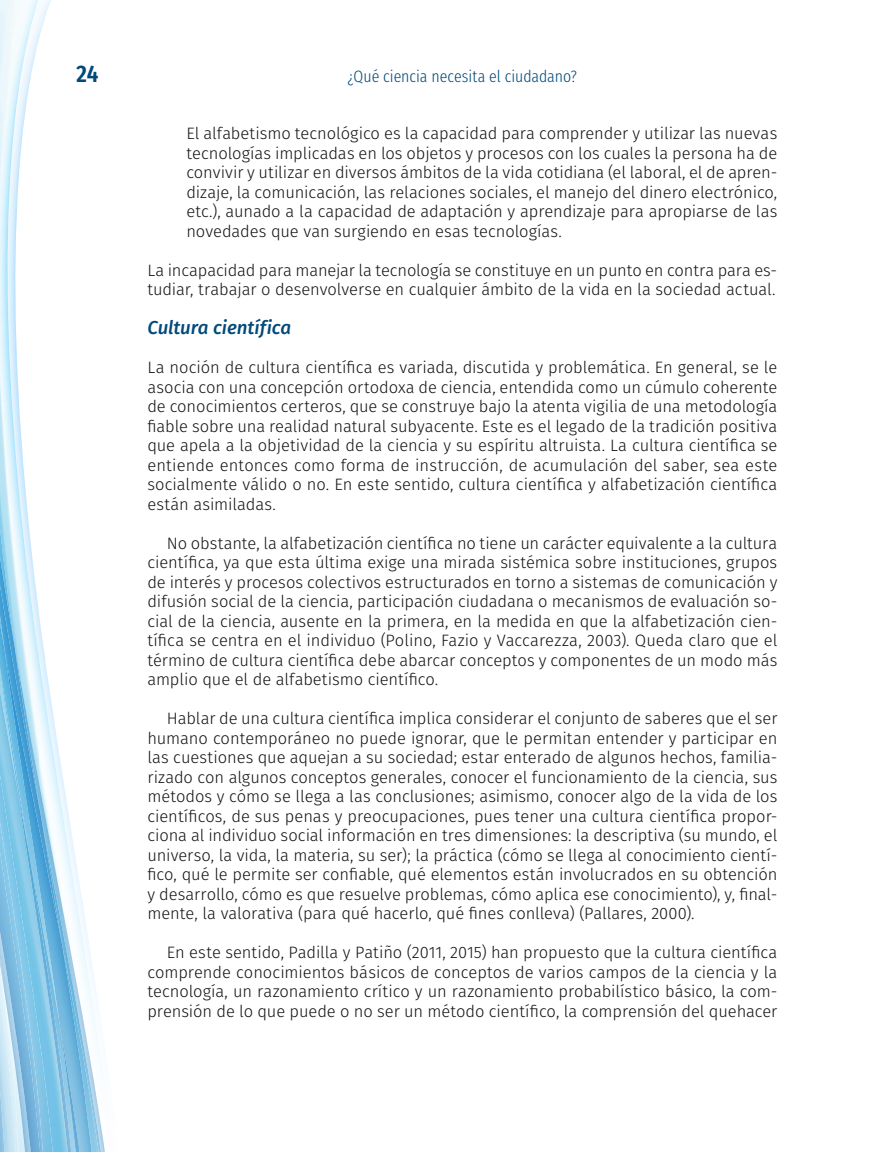
<style>
.page{position:relative;width:882px;height:1152px;background:#fff}
.page>*{position:absolute;margin:0;border:0;box-sizing:border-box;transform-origin:0 0}
.t1{font:600 24px "Fira Sans Condensed";color:#004a79}
._04_Subtitulo_Italic{font:italic 500 18.75px "Fira Sans";letter-spacing:-.005em;color:#004a79}
._08_Parrafo_Con_Sang{font:300 16.5px/19.5px "Fira Sans";letter-spacing:-.005em;color:#121212;text-align:justify}
._07_Parrafo_Inicial{font:300 16.5px/19.5px "Fira Sans";letter-spacing:-.005em;color:#121212}
._15_Parrafo_A_Bando{font:300 16.5px/19.5px "Fira Sans";letter-spacing:-.005em;color:#121212;text-align:justify}
.t2{font:300 16.5px "Fira Sans Condensed";color:#004a79}
</style>
<div class="page">
<img style="left:44px;top:0;width:7px;height:20px">
<img style="left:0;top:0;width:39px;height:558px">
<img style="left:0;top:528px;width:15px;height:30px">
<img style="left:0;top:558px;width:36px;height:28px">
<img style="left:0;top:586px;width:41px;height:38px">
<img style="left:0;top:624px;width:44px;height:43px">
<img style="left:94px;top:980px;width:7px;height:172px">
<img style="left:4px;top:649px;width:90px;height:503px">
<img style="left:0;top:691px;width:70px;height:95px">
<img style="left:73px;top:854px;width:5px;height:169px">
<img style="left:54px;top:786px;width:19px;height:366px">
<img style="left:59px;top:1023px;width:23px;height:129px">
<img style="left:0;top:774px;width:54px;height:378px">
<img style="left:0;top:852px;width:42px;height:300px">
<h1 class="t1" style="left:77px;top:52px;width:23px">24</h1>
<p class="t2" style="left:348px;top:61px;width:231px">¿Qué ciencia necesita el ciudadano?</p>
<p class="_15_Parrafo_A_Bando" style="left:186px;top:123px;width:593px">El alfabetismo tecnológico es la capacidad para comprender y utilizar las nuevas tecnologías implicadas en los objetos y procesos con los cuales la persona ha de convivir y utilizar en diversos ámbitos de la vida cotidiana (el laboral, el de apren&shy;dizaje, la comunicación, las relaciones sociales, el manejo del dinero electrónico, etc.), aunado a la capacidad de adaptación y aprendizaje para apropiarse de las novedades que van surgiendo en esas tecnologías.</p>
<p class="_07_Parrafo_Inicial" style="left:147px;top:260px;width:631px">La incapacidad para manejar la tecnología se constituye en un punto en contra para es&shy;tudiar, trabajar o desenvolverse en cualquier ámbito de la vida en la sociedad actual.</p>
<p class="_04_Subtitulo_Italic" style="left:147px;top:312px;width:145px">Cultura científica</p>
<p class="_07_Parrafo_Inicial" style="left:147px;top:357px;width:632px;text-align:justify">La noción de cultura científica es variada, discutida y problemática. En general, se le asocia con una concepción ortodoxa de ciencia, entendida como un cúmulo coherente de conocimientos certeros, que se construye bajo la atenta vigilia de una metodología fiable sobre una realidad natural subyacente. Este es el legado de la tradición positiva que apela a la objetividad de la ciencia y su espíritu altruista. La cultura científica se entiende entonces como forma de instrucción, de acumulación del saber, sea este socialmente válido o no. En este sentido, cultura científica y alfabetización científica están asimiladas.</p>
<p class="_08_Parrafo_Con_Sang" style="left:147px;top:533px;width:632px;text-indent:20px">No obstante, la alfabetización científica no tiene un carácter equivalente a la cultura científica, ya que esta última exige una mirada sistémica sobre instituciones, grupos de interés y procesos colectivos estructurados en torno a sistemas de comunicación y difusión social de la ciencia, participación ciudadana o mecanismos de evaluación so&shy;cial de la ciencia, ausente en la primera, en la medida en que la alfabetización cien&shy;tífica se centra en el individuo (Polino, Fazio y Vaccarezza, 2003). Queda claro que el término de cultura científica debe abarcar conceptos y componentes de un modo más amplio que el de alfabetismo científico.</p>
<p class="_08_Parrafo_Con_Sang" style="left:147px;top:708px;width:632px;text-indent:20px">Hablar de una cultura científica implica considerar el conjunto de saberes que el ser humano contemporáneo no puede ignorar, que le permitan entender y participar en las cuestiones que aquejan a su sociedad; estar enterado de algunos hechos, familia&shy;rizado con algunos conceptos generales, conocer el funcionamiento de la ciencia, sus métodos y cómo se llega a las conclusiones; asimismo, conocer algo de la vida de los científicos, de sus penas y preocupaciones, pues tener una cultura científica propor&shy;ciona al individuo social información en tres dimensiones: la descriptiva (su mundo, el universo, la vida, la materia, su ser); la práctica (cómo se llega al conocimiento cientí&shy;fico, qué le permite ser confiable, qué elementos están involucrados en su obtención y desarrollo, cómo es que resuelve problemas, cómo aplica ese conocimiento), y, final&shy;mente, la valorativa (para qué hacerlo, qué fines conlleva) (Pallares, 2000).</p>
<p class="_08_Parrafo_Con_Sang" style="left:147px;top:942px;width:632px;text-indent:20px">En este sentido, Padilla y Patiño (2011, 2015) han propuesto que la cultura científica comprende conocimientos básicos de conceptos de varios campos de la ciencia y la tecnología, un razonamiento crítico y un razonamiento probabilístico básico, la com&shy;prensión de lo que puede o no ser un método científico, la comprensión del quehacer</p>
</div>
